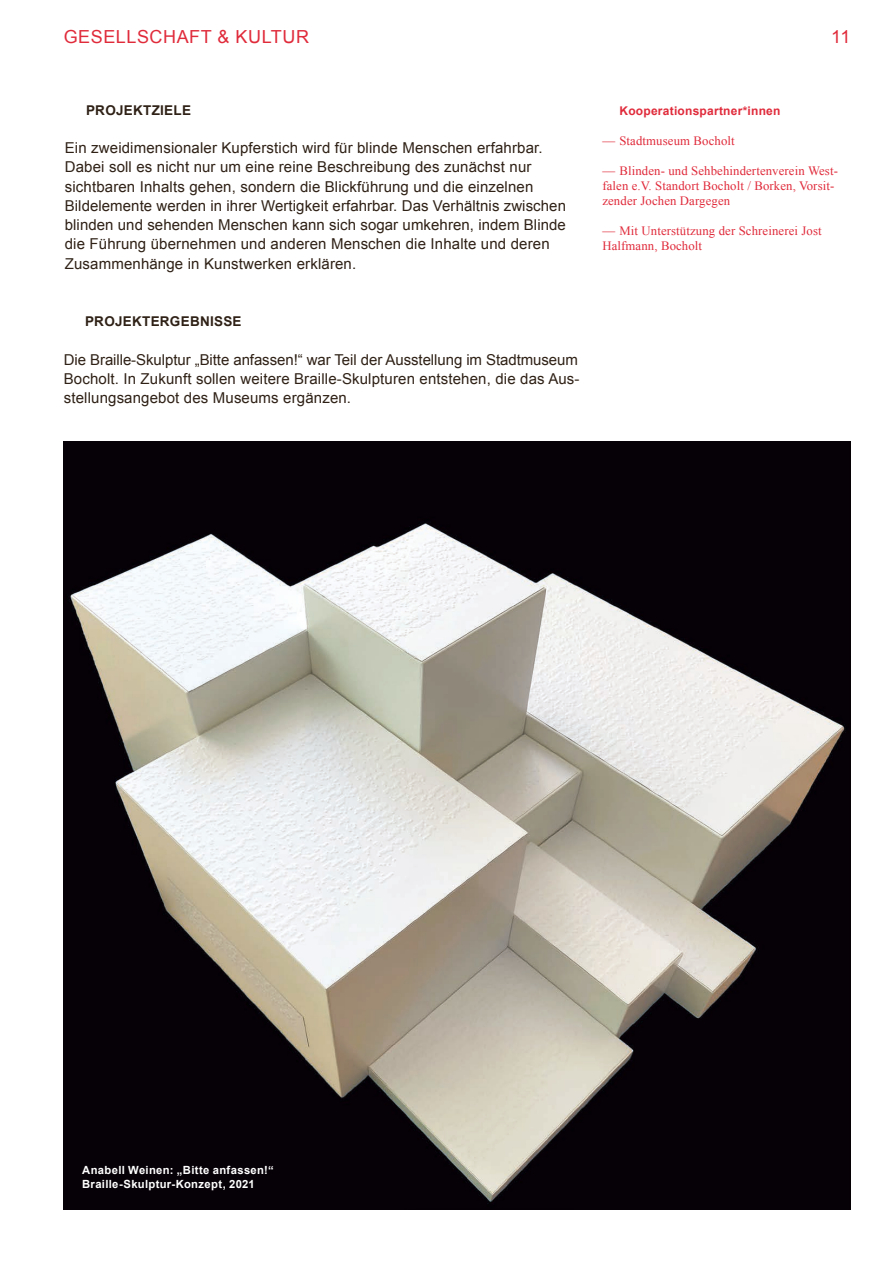
<style>
.page{position:relative;width:893px;height:1263px;background:#fff}
.page>*{position:absolute;margin:0;border:0;box-sizing:border-box;transform-origin:0 0}
.t1{font:18px "Arial";letter-spacing:.03em;color:#e02b3b}
.t2{font:15px/19.2px "Arial";letter-spacing:.01em;color:#2f2116}
.t3{font:700 13.5px "Arial";letter-spacing:.02em;color:#2f2116}
.t4{font:12.75px/15px "Times New Roman";letter-spacing:.01em;color:#e02b3b}
.t5{font:700 12px "Arial";letter-spacing:.02em;color:#e02b3b}
.t6{font:700 11.25px/13.8px "Arial";letter-spacing:.03em;color:#fff}
</style>
<div class="page">
<img style="left:64px;top:441px;width:786px;height:769px">
<p class="t1" style="left:64px;top:24px;width:247px">GESELLSCHAFT &amp; KULTUR</p>
<p class="t1" style="left:831px;top:24px;width:21px">11</p>
<p class="t3" style="left:86px;top:101px;width:106px">PROJEKTZIELE</p>
<p class="t2" style="left:65px;top:139px;width:503px">Ein zweidimensionaler Kupferstich wird für blinde Menschen erfahrbar.<br>Dabei soll es nicht nur um eine reine Beschreibung des zunächst nur sichtbaren Inhalts gehen, sondern die Blickführung und die einzelnen Bildelemente werden in ihrer Wertigkeit erfahrbar. Das Verhältnis zwischen blinden und sehenden Menschen kann sich sogar umkehren, indem Blinde die Führung übernehmen und anderen Menschen die Inhalte und deren Zusammenhänge in Kunstwerken erklären.</p>
<p class="t3" style="left:85px;top:312px;width:158px">PROJEKTERGEBNISSE</p>
<p class="t2" style="left:64px;top:350px;width:517px;text-align:justify">Die Braille-Skulptur „Bitte anfassen!“ war Teil der Ausstellung im Stadtmuseum Bocholt. In Zukunft sollen weitere Braille-Skulpturen entstehen, die das Aus&shy;stellungsangebot des Museums ergänzen.</p>
<p class="t5" style="left:619px;top:103px;width:163px">Kooperationspartner*innen</p>
<p class="t4" style="left:602px;top:133px;width:134px">— Stadtmuseum Bocholt</p>
<p class="t4" style="left:602px;top:163px;width:237px">— Blinden- und Sehbehindertenverein West&shy;falen e.V. Standort Bocholt / Borken, Vorsit&shy;zender Jochen Dargegen</p>
<p class="t4" style="left:602px;top:223px;width:221px">— Mit Unterstützung der Schreinerei Jost<br>Halfmann, Bocholt</p>
<p class="t6" style="left:82px;top:1164px;width:193px">Anabell Weinen: „Bitte anfassen!“<br>Braille-Skulptur-Konzept, 2021</p>
</div>
